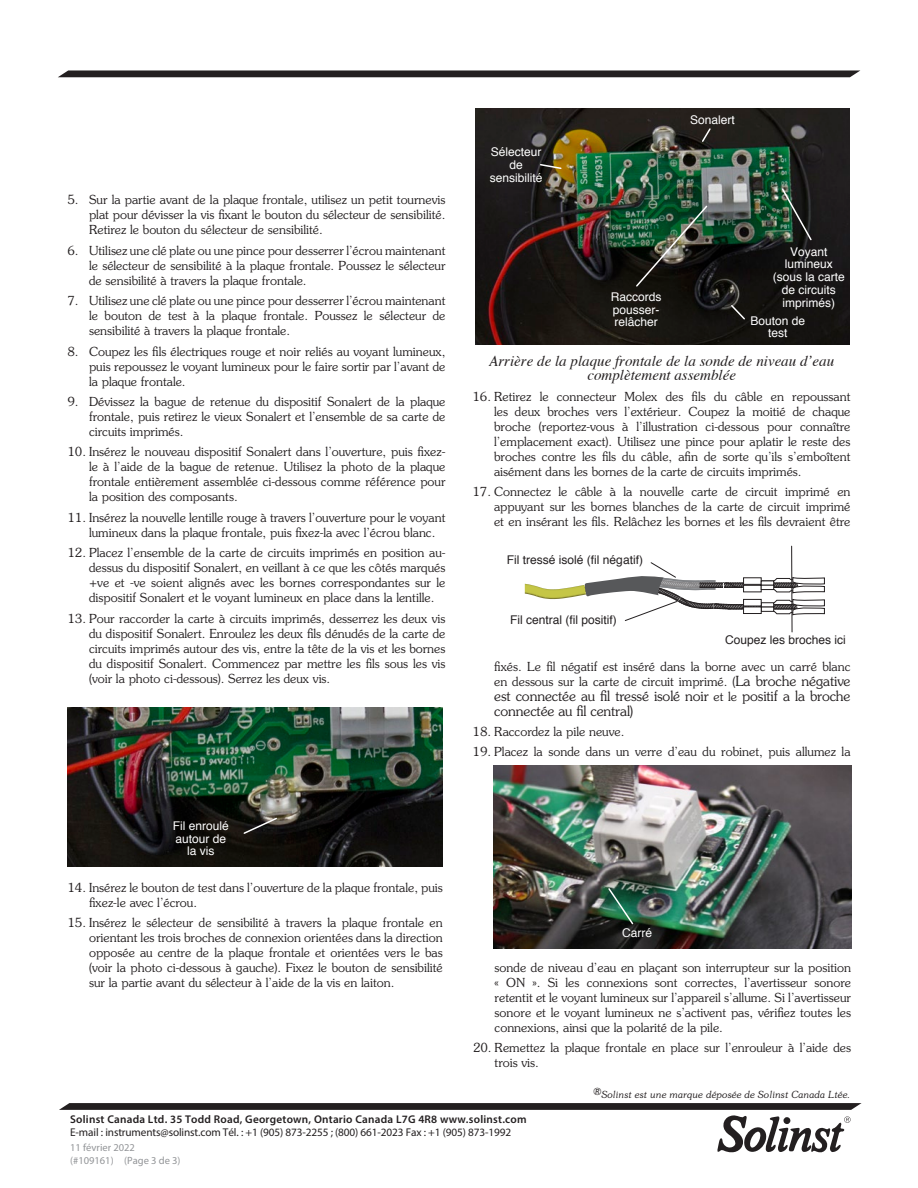
<style>
.page{position:relative;width:918px;height:1188px;background:#fff}
.page>*{position:absolute;margin:0;border:0;box-sizing:border-box;transform-origin:0 0}
.Figure_Caption{font:italic 15px/13.5px "Times";color:#231f20;text-align:center}
.Numbered_Paragraph_8{font:300 13.95px/15px "Souvenir Std";letter-spacing:-.01em;color:#231f20}
.Numbered_Paragraph_8-2{font:300 12.45px/15px "Souvenir Std";color:#231f20;text-align:justify}
.Figure_Text_Justify{font:12px/12.8px "Helvetica";color:#fff;text-align:center}
.Figure_Text_Justify-2{font:12px "Helvetica";color:#231f20}
.t1{font:11.25px "Myriad Pro";letter-spacing:-.01em;color:#231f20}
.t2{font:600 11.25px "Myriad Pro";letter-spacing:.02em;color:#231f20}
.t3{font:10.5px/13px "Myriad Pro";color:#939598}
.t4{font:italic 300 9.75px "Souvenir Std";color:#231f20}
.s1{font-size:13.95px}
.s2{font-size:12.45px}
</style>
<div class="page">
<svg style="left:58px;top:70px;width:802px;height:7px;background:#343031"></svg>
<svg style="left:59px;top:1103px;width:803px;height:49px"></svg>
<img style="left:493px;top:765px;width:359px;height:184px">
<svg style="left:607px;top:887px;width:28px;height:39px"></svg>
<img style="left:475px;top:109px;width:375px;height:236px">
<svg style="left:701px;top:127px;width:11px;height:16px"></svg>
<svg style="left:539px;top:163px;width:24px;height:7px"></svg>
<img style="left:635px;top:204px;width:74px;height:84px">
<svg style="left:730px;top:304px;width:16px;height:17px"></svg>
<svg style="left:781px;top:187px;width:32px;height:55px;background:#2f3d34"></svg>
<img style="left:68px;top:708px;width:374px;height:158px">
<svg style="left:242px;top:817px;width:36px;height:18px"></svg>
<svg style="left:525px;top:562px;width:300px;height:59px"></svg>
<hr style="left:791px;top:546px;width:1px;height:86px;background:#231f20">
<p class="Numbered_Paragraph_8-2" style="left:89px;top:192px;width:358px;text-indent:-22px">5. Sur la partie avant de la plaque frontale, utilisez un petit tournevis plat pour dévisser la vis fixant le bouton du sélecteur de sensibilité.<br>Retirez le bouton du sélecteur de sensibilité.</p>
<p class="Numbered_Paragraph_8-2" style="left:89px;top:243px;width:358px;text-indent:-22px">6. Utilisez une clé plate ou une pince pour desserrer l’écrou maintenant le sélecteur de sensibilité à la plaque frontale. Poussez le sélecteur de sensibilité à travers la plaque frontale.</p>
<p class="Numbered_Paragraph_8-2" style="left:89px;top:293px;width:358px;text-indent:-22px">7. Utilisez une clé plate ou une pince pour desserrer l’écrou maintenant le bouton de test à la plaque frontale. Poussez le sélecteur de sensibilité à travers la plaque frontale.</p>
<p class="Numbered_Paragraph_8-2" style="left:89px;top:344px;width:358px;text-indent:-22px">8. Coupez les fils électriques rouge et noir reliés au voyant lumineux, puis repoussez le voyant lumineux pour le faire sortir par l’avant de la plaque frontale.</p>
<p class="Numbered_Paragraph_8-2" style="left:89px;top:394px;width:358px;text-indent:-22px">9. Dévissez la bague de retenue du dispositif Sonalert de la plaque frontale, puis retirez le vieux Sonalert et l’ensemble de sa carte de circuits imprimés.</p>
<p class="Numbered_Paragraph_8-2" style="left:89px;top:444px;width:358px;text-indent:-22px">10. Insérez le nouveau dispositif Sonalert dans l’ouverture, puis fixez&shy;le à l’aide de la bague de retenue. Utilisez la photo de la plaque frontale entièrement assemblée ci-dessous comme référence pour la position des composants.</p>
<p class="Numbered_Paragraph_8-2" style="left:89px;top:510px;width:358px;text-indent:-22px">11. Insérez la nouvelle lentille rouge à travers l’ouverture pour le voyant lumineux dans la plaque frontale, puis fixez-la avec l’écrou blanc.</p>
<p class="Numbered_Paragraph_8-2" style="left:89px;top:545px;width:358px;text-indent:-22px">12. Placez l’ensemble de la carte de circuits imprimés en position au&shy;dessus du dispositif Sonalert, en veillant à ce que les côtés marqués +ve et -ve soient alignés avec les bornes correspondantes sur le dispositif Sonalert et le voyant lumineux en place dans la lentille.</p>
<p class="Numbered_Paragraph_8-2" style="left:89px;top:611px;width:358px;text-indent:-22px">13. Pour raccorder la carte à circuits imprimés, desserrez les deux vis du dispositif Sonalert. Enroulez les deux fils dénudés de la carte de circuits imprimés autour des vis, entre la tête de la vis et les bornes du dispositif Sonalert. Commencez par mettre les fils sous les vis (voir la photo ci-dessous). Serrez les deux vis.</p>
<p class="Figure_Text_Justify" style="left:173px;top:820px;width:58px">Fil enroulé autour de la vis</p>
<p class="Numbered_Paragraph_8-2" style="left:89px;top:880px;width:355px;text-indent:-22px">14. Insérez le bouton de test dans l’ouverture de la plaque frontale, puis fixez-le avec l’écrou.</p>
<p class="Numbered_Paragraph_8-2" style="left:89px;top:916px;width:355px;text-indent:-22px">15. Insérez le sélecteur de sensibilité à travers la plaque frontale en orientant les trois broches de connexion orientées dans la direction opposée au centre de la plaque frontale et orientées vers le bas (voir la photo ci-dessous à gauche). Fixez le bouton de sensibilité sur la partie avant du sélecteur à l’aide de la vis en laiton.</p>
<p class="Figure_Text_Justify" style="left:490px;top:146px;width:54px">Sélecteur de sensibilité</p>
<p class="Figure_Text_Justify" style="left:690px;top:114px;width:46px">Sonalert</p>
<p class="Figure_Text_Justify" style="left:773px;top:246px;width:74px">Voyant lumineux (sous la carte de circuits imprimés)</p>
<p class="Figure_Text_Justify" style="left:611px;top:291px;width:52px;text-align:left">Raccords pousser&shy;relâcher</p>
<p class="Figure_Text_Justify" style="left:751px;top:315px;width:56px">Bouton de test</p>
<p class="Figure_Caption" style="left:489px;top:354px;width:346px">Arrière de la plaque frontale de la sonde de niveau d’eau complètement assemblée</p>
<p class="Numbered_Paragraph_8-2" style="left:494px;top:389px;width:358px;text-indent:-22px">16. Retirez le connecteur Molex des fils du câble en repoussant les deux broches vers l’extérieur. Coupez la moitié de chaque broche (reportez-vous à l’illustration ci-dessous pour connaître l’emplacement exact). Utilisez une pince pour aplatir le reste des broches contre les fils du câble, afin de sorte qu’ils s’emboîtent aisément dans les bornes de la carte de circuits imprimés.</p>
<p class="Numbered_Paragraph_8-2" style="left:494px;top:484px;width:358px;text-indent:-22px">17. Connectez le câble à la nouvelle carte de circuit imprimé en appuyant sur les bornes blanches de la carte de circuit imprimé et en insérant les fils. Relâchez les bornes et les fils devraient être</p>
<p class="Figure_Text_Justify-2" style="left:507px;top:552px;width:138px">Fil tressé isolé (fil négatif)</p>
<p class="Figure_Text_Justify-2" style="left:510px;top:612px;width:108px">Fil central (fil positif)</p>
<p class="Figure_Text_Justify-2" style="left:725px;top:631px;width:122px">Coupez les broches ici</p>
<p class="Numbered_Paragraph_8-2" style="left:494px;top:659px;width:358px">fixés. Le fil négatif est inséré dans la borne avec un carré blanc en dessous sur la carte de circuit imprimé. (<span class="s1">La broche négative</span></p>
<p class="Numbered_Paragraph_8" style="left:494px;top:688px;width:358px">est connectée au fil tressé isolé noir <span class="s2">et le</span> positif a la broche connectée au fil central)</p>
<p class="Numbered_Paragraph_8-2" style="left:473px;top:724px;width:153px">18. Raccordez la pile neuve.</p>
<p class="Numbered_Paragraph_8-2" style="left:473px;top:744px;width:380px">19. Placez la sonde dans un verre d’eau du robinet, puis allumez la</p>
<p class="Figure_Text_Justify" style="left:622px;top:927px;width:31px">Carré</p>
<p class="Numbered_Paragraph_8-2" style="left:495px;top:960px;width:358px">sonde de niveau d’eau en plaçant son interrupteur sur la position « ON ». Si les connexions sont correctes, l’avertisseur sonore retentit et le voyant lumineux sur l’appareil s’allume. Si l’avertisseur sonore et le voyant lumineux ne s’activent pas, vérifiez toutes les connexions, ainsi que la polarité de la pile.</p>
<p class="Numbered_Paragraph_8-2" style="left:495px;top:1040px;width:358px;text-indent:-22px">20. Remettez la plaque frontale en place sur l’enrouleur à l’aide des trois vis.</p>
<p class="t4" style="left:593px;top:1089px;width:259px">®Solinst est une marque déposée de Solinst Canada Ltée.</p>
<p class="t2" style="left:70px;top:1112px;width:458px">Solinst Canada Ltd. 35 Todd Road, Georgetown, Ontario Canada L7G 4R8 www.solinst.com</p>
<p class="t1" style="left:70px;top:1125px;width:443px">E-mail : instruments@solinst.com Tél. : +1 (905) 873-2255 ; (800) 661-2023 Fax : +1 (905) 873-1992</p>
<p class="t3" style="left:70px;top:1141px;width:112px">11 février 2022 (#109161) (Page 3 de 3)</p>
</div>
